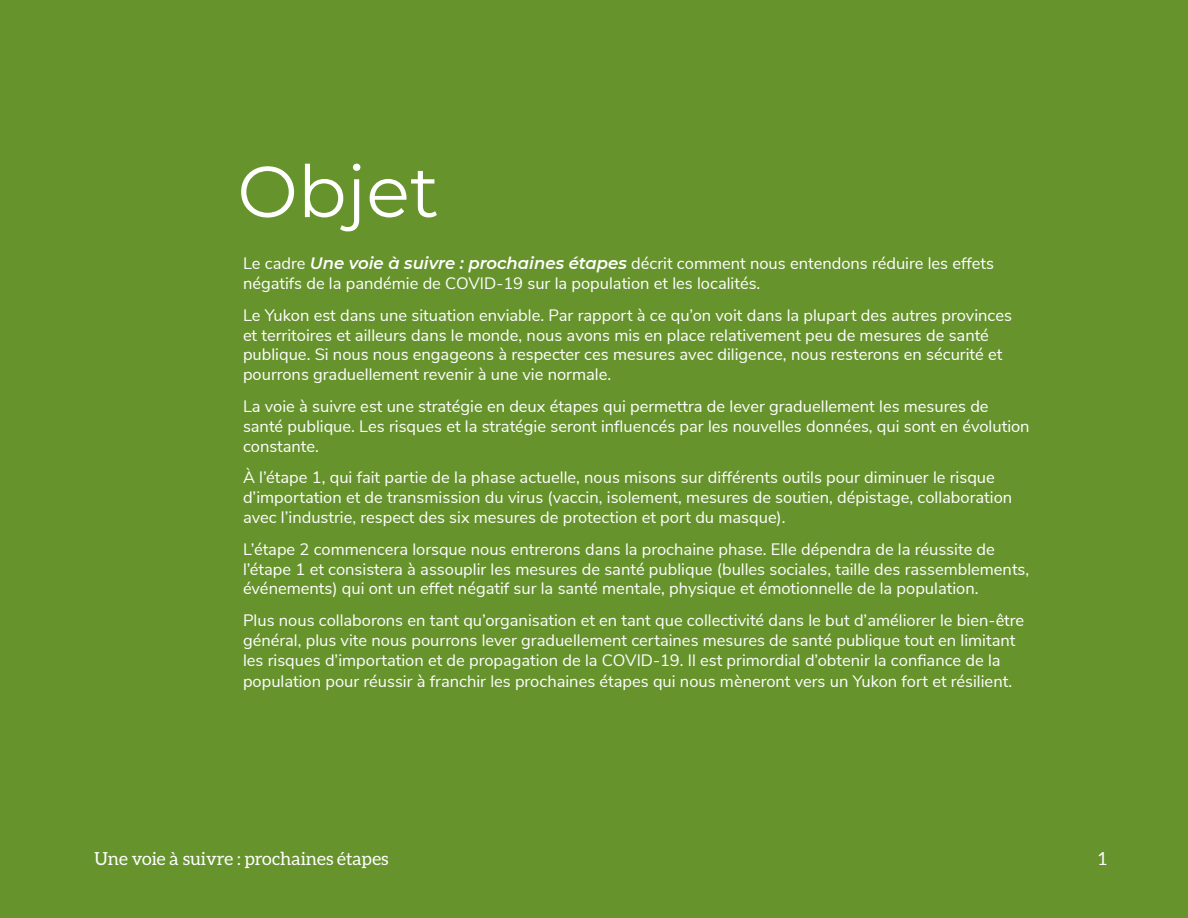
<style>
.page{position:relative;width:1188px;height:918px;background:#67932d}
.page>*{position:absolute;margin:0;border:0;box-sizing:border-box;transform-origin:0 0}
.t1{font:72px "Montserrat";color:#fff}
.t2{font:18px "Aleo";color:#fff}
.t3{font:16.5px/19.8px "Nunito Sans";color:#fff}
.s1{font-family:"Montserrat";font-weight:600;font-style:italic}
</style>
<div class="page">
<p class="t1" style="left:237px;top:142px;width:203px">Objet</p>
<p class="t3" style="left:243px;top:253px;width:753px">Le cadre <span class="s1">Une voie à suivre : prochaines étapes</span> décrit comment nous entendons réduire les effets négatifs de la pandémie de COVID-19 sur la population et les localités.</p>
<p class="t3" style="left:243px;top:304px;width:771px">Le Yukon est dans une situation enviable. Par rapport à ce qu’on voit dans la plupart des autres provinces et territoires et ailleurs dans le monde, nous avons mis en place relativement peu de mesures de santé publique. Si nous nous engageons à respecter ces mesures avec diligence, nous resterons en sécurité et pourrons graduellement revenir à une vie normale.</p>
<p class="t3" style="left:243px;top:395px;width:788px">La voie à suivre est une stratégie en deux étapes qui permettra de lever graduellement les mesures de santé publique. Les risques et la stratégie seront influencés par les nouvelles données, qui sont en évolution constante.</p>
<p class="t3" style="left:243px;top:467px;width:771px">À l’étape 1, qui fait partie de la phase actuelle, nous misons sur différents outils pour diminuer le risque d’importation et de transmission du virus (vaccin, isolement, mesures de soutien, dépistage, collaboration avec l’industrie, respect des six mesures de protection et port du masque).</p>
<p class="t3" style="left:243px;top:538px;width:788px">L’étape 2 commencera lorsque nous entrerons dans la prochaine phase. Elle dépendra de la réussite de l’étape 1 et consistera à assouplir les mesures de santé publique (bulles sociales, taille des rassemblements, événements) qui ont un effet négatif sur la santé mentale, physique et émotionnelle de la population.</p>
<p class="t3" style="left:243px;top:610px;width:783px">Plus nous collaborons en tant qu’organisation et en tant que collectivité dans le but d’améliorer le bien-être général, plus vite nous pourrons lever graduellement certaines mesures de santé publique tout en limitant les risques d’importation et de propagation de la COVID-19. Il est primordial d’obtenir la confiance de la</p>
<p class="t3" style="left:243px;top:671px;width:771px">population pour réussir à franchir les prochaines étapes qui nous mèneront vers un Yukon fort et résilient.</p>
<p class="t2" style="left:94px;top:848px;width:296px">Une voie à suivre : prochaines étapes</p>
<p class="t2" style="left:1099px;top:848px;width:10px">1</p>
</div>
